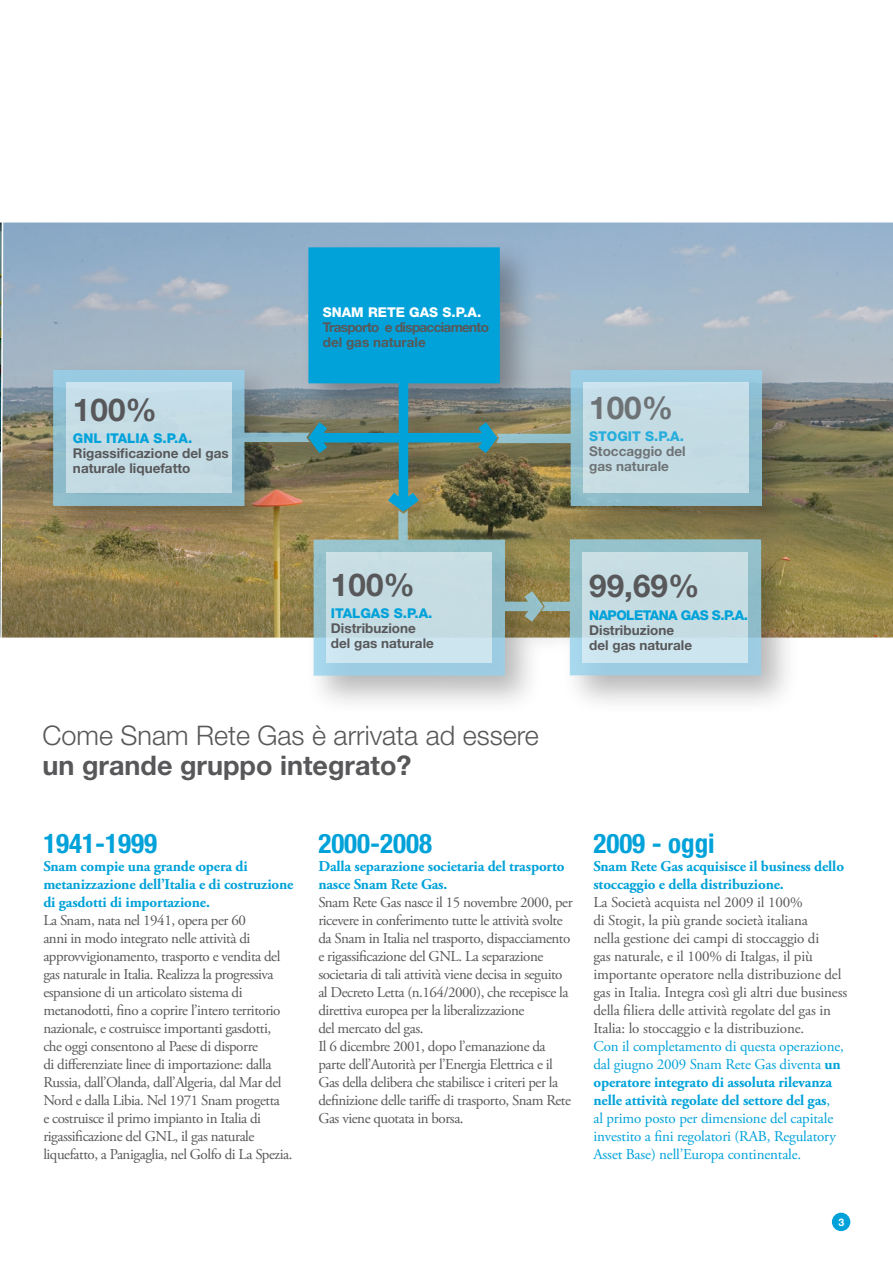
<style>
.page{position:relative;width:893px;height:1263px;background:#fff}
.page>*{position:absolute;margin:0;border:0;box-sizing:border-box;transform-origin:0 0}
.t1{font:700 31.5px "Helvetica Neue";color:#58585a}
.t2{font:300 27px "Helvetica Neue";color:#58585a}
.t3{font:700 condensed 27px "Helvetica Neue LT Std";color:#00a2d9}
.t4{font:700 27px "Helvetica Neue";color:#58585a}
.t5{font:15px/18px "Adobe Garamond Pro";letter-spacing:-.03em;color:#58585a}
.t6{font:15px/18px "Adobe Garamond Pro";letter-spacing:-.01em;color:#58585a}
.t7{font:15px/18px "Adobe Garamond Pro";letter-spacing:-.01em;color:#00a2d9}
.t8{font:700 15px/18px "Adobe Garamond Pro";letter-spacing:-.01em;color:#00a2d9}
.t9{font:700 13.5px/15px "Helvetica Neue";color:#58585a}
.t10{font:800 13.5px "Helvetica Neue";color:#00a2d9}
.t11{font:700 13.5px/15px "Helvetica Neue";letter-spacing:-.05em;color:#58585a}
.t12{font:800 13.5px "Helvetica Neue";color:#fff}
.t13{font:800 13.5px "Helvetica Neue";letter-spacing:-.04em;color:#00a2d9}
.t14{font:700 10.5px "Helvetica Neue";color:#fff}
.s1{font-weight:700}
</style>
<div class="page">
<div style="left:832px;top:1213px;width:18px;height:18px;background:#00a2d9;border-radius:50%"></div>
<img style="left:0;top:222px;width:893px;height:416px">
<svg style="left:0;top:223px;width:2px;height:415px"></svg>
<div style="left:45px;top:238px;width:756px;height:476px;background:#1a171c;opacity:.35"></div>
<div style="left:308px;top:247px;width:192px;height:123px;background:#00a2d9"></div>
<svg style="left:53px;top:370px;width:709px;height:306px;background:#a0afa6"></svg>
<h1 class="t1" style="left:73px;top:390px;width:86px">100%</h1>
<p class="t10" style="left:73px;top:430px;width:54px">GNL ITALIA</p>
<p class="t10" style="left:154px;top:430px;width:40px">S.P.A.</p>
<p class="t9" style="left:73px;top:445px;width:157px">Rigassificazione del gas naturale liquefatto</p>
<p class="t12" style="left:323px;top:304px;width:160px">SNAM RETE GAS S.P.A.</p>
<p class="t11" style="left:323px;top:319px;width:168px">Trasporto e dispacciamento del gas naturale</p>
<h1 class="t1" style="left:589px;top:388px;width:86px">100%</h1>
<p class="t10" style="left:589px;top:428px;width:96px">STOGIT S.P.A.</p>
<p class="t9" style="left:589px;top:444px;width:98px">Stoccaggio del gas naturale</p>
<h1 class="t1" style="left:331px;top:565px;width:86px">100%</h1>
<p class="t10" style="left:331px;top:605px;width:23px">ITALGAS</p>
<p class="t10" style="left:394px;top:605px;width:40px">S.P.A.</p>
<p class="t9" style="left:331px;top:620px;width:104px">Distribuzione del gas naturale</p>
<h1 class="t1" style="left:589px;top:567px;width:112px">99,69%</h1>
<p class="t13" style="left:589px;top:607px;width:71px">NAPOL ETANA</p>
<p class="t10" style="left:681px;top:607px;width:69px">GAS S.P.A.</p>
<p class="t9" style="left:589px;top:622px;width:104px">Distribuzione del gas naturale</p>
<h2 class="t2" style="left:43px;top:718px;width:498px">Come Snam Rete Gas è arrivata ad essere</h2>
<h2 class="t4" style="left:43px;top:748px;width:371px">un grande gruppo integrato?</h2>
<h2 class="t3" style="left:43px;top:827px;width:115px">1941-1999</h2>
<p class="t8" style="left:43px;top:857px;width:252px">Snam compie una grande opera di metanizzazione dell’Italia e di costruzione di gasdotti di importazione.</p>
<p class="t5" style="left:43px;top:911px;width:251px">La Snam, nata nel 1941, opera per 60<br>anni in modo integrato nelle attività di approvvigionamento, trasporto e vendita del gas naturale in Italia. Realizza la progressiva espansione di un articolato sistema di metanodotti, fino a coprire l’intero territorio nazionale, e costruisce importanti gasdotti, che oggi consentono al Paese di disporre<br>di differenziate linee di importazione: dalla Russia, dall’Olanda, dall’Algeria, dal Mar del Nord e dalla Libia. Nel 1971 Snam progetta<br>e costruisce il primo impianto in Italia di rigassificazione del GNL, il gas naturale liquefatto, a Panigaglia, nel Golfo di La Spezia.</p>
<h2 class="t3" style="left:318px;top:827px;width:115px">2000-2008</h2>
<p class="t8" style="left:318px;top:857px;width:248px">Dalla separazione societaria del trasporto nasce Snam Rete Gas.</p>
<p class="t5" style="left:318px;top:893px;width:256px">Snam Rete Gas nasce il 15 novembre 2000, per ricevere in conferimento tutte le attività svolte da Snam in Italia nel trasporto, dispacciamento e rigassificazione del GNL. La separazione societaria di tali attività viene decisa in seguito al Decreto Letta (n.164/2000), che recepisce la direttiva europea per la liberalizzazione<br>del mercato del gas.<br>Il 6 dicembre 2001, dopo l’emanazione da parte dell’Autorità per l’Energia Elettrica e il Gas della delibera che stabilisce i criteri per la definizione delle tariffe di trasporto, Snam Rete Gas viene quotata in borsa.</p>
<h2 class="t3" style="left:593px;top:827px;width:123px">2009 - oggi</h2>
<p class="t8" style="left:593px;top:857px;width:252px">Snam Rete Gas acquisisce il business dello stoccaggio e della distribuzione.</p>
<p class="t6" style="left:593px;top:893px;width:255px">La Società acquista nel 2009 il 100%<br>di Stogit, la più grande società italiana<br>nella gestione dei campi di stoccaggio di<br>gas naturale, e il 100% di Italgas, il più importante operatore nella distribuzione del gas in Italia. Integra così gli altri due business della filiera delle attività regolate del gas in Italia: lo stoccaggio e la distribuzione.</p>
<p class="t7" style="left:593px;top:1037px;width:252px">Con il completamento di questa operazione, dal giugno 2009 Snam Rete Gas diventa <span class="s1">un operatore integrato di assoluta rilevanza nelle attività regolate del settore del gas</span>,<br>al primo posto per dimensione del capitale investito a fini regolatori (RAB, Regulatory Asset Base) nell’Europa continentale.</p>
<p class="t14" style="left:838px;top:1215px;width:7px">3</p>
</div>
